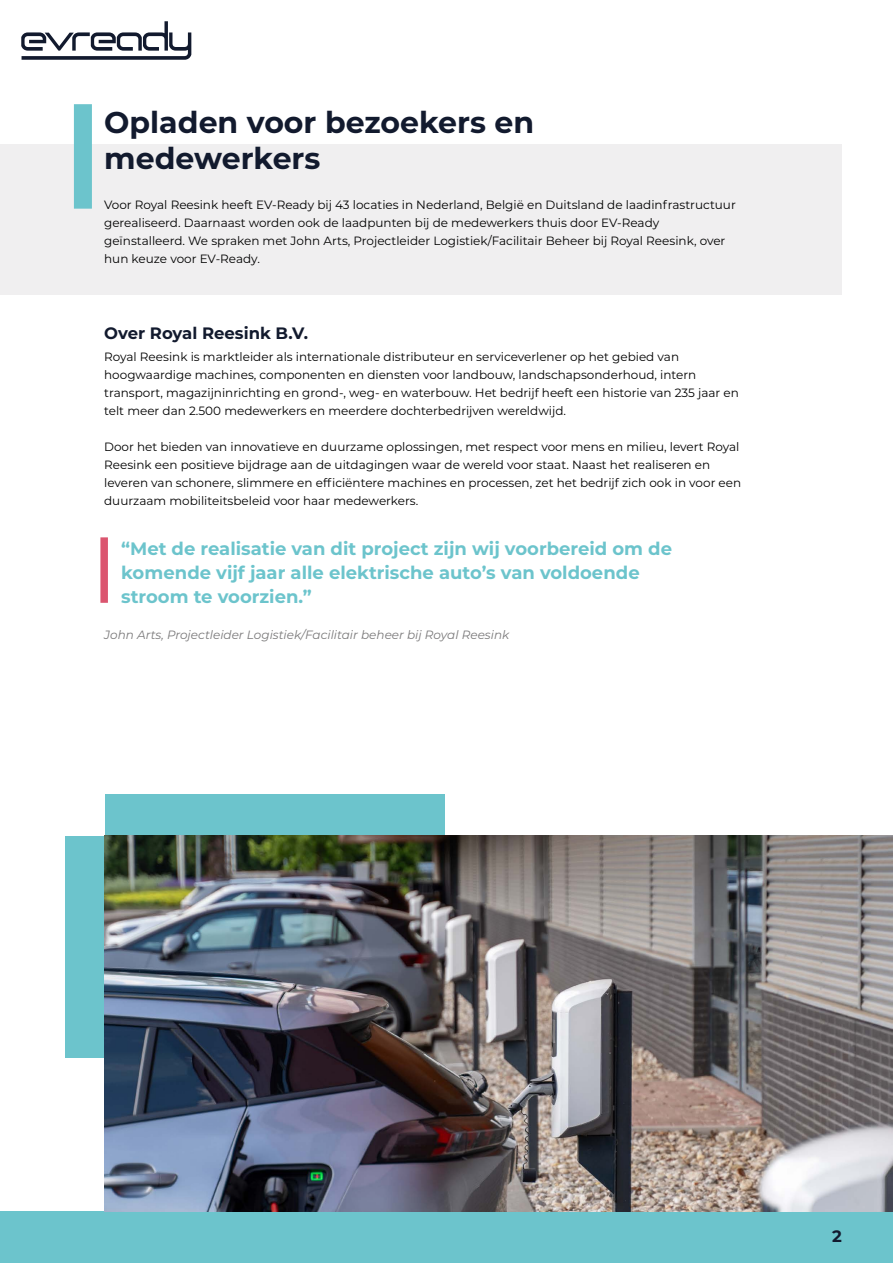
<style>
.page{position:relative;width:893px;height:1263px;background:#fff}
.page>*{position:absolute;margin:0;border:0;box-sizing:border-box;transform-origin:0 0}
.t1{font:700 30px/36px "Montserrat";color:#121a2e}
.t2{font:700 18px/24px "Montserrat";color:#6cc4cc}
.t3{font:700 16.5px "Montserrat";color:#121a2e}
.t4{font:12px/18px "Montserrat";color:#000}
.t5{font:italic 12px "Montserrat";color:#7a797a}
</style>
<div class="page">
<div style="left:0;top:1212px;width:893px;height:51px;background:#6cc4cc"></div>
<svg style="left:21px;top:21px;width:170px;height:39px"></svg>
<div style="left:0;top:144px;width:842px;height:151px;background:#f0eff0"></div>
<div style="left:74px;top:104px;width:18px;height:105px;background:#6cc4cc"></div>
<div style="left:100px;top:537px;width:8px;height:66px;background:#db556f"></div>
<div style="left:105px;top:794px;width:339px;height:85px;background:#6cc4cc"></div>
<div style="left:65px;top:837px;width:340px;height:221px;background:#6cc4cc"></div>
<img style="left:105px;top:836px;width:788px;height:376px">
<h1 class="t1" style="left:104px;top:103px;width:431px">Opladen voor bezoekers en medewerkers</h1>
<p class="t4" style="left:104px;top:195px;width:633px">Voor Royal Reesink heeft EV-Ready bij 43 locaties in Nederland, België en Duitsland de laadinfrastructuur gerealiseerd. Daarnaast worden ook de laadpunten bij de medewerkers thuis door EV-Ready geïnstalleerd. We spraken met John Arts, Projectleider Logistiek/Facilitair Beheer bij Royal Reesink, over hun keuze voor EV-Ready.</p>
<h3 class="t3" style="left:104px;top:321px;width:205px">Over Royal Reesink B.V.</h3>
<p class="t4" style="left:104px;top:348px;width:636px">Royal Reesink is marktleider als internationale distributeur en serviceverlener op het gebied van hoogwaardige machines, componenten en diensten voor landbouw, landschapsonderhoud, intern transport, magazijninrichting en grond-, weg- en waterbouw. Het bedrijf heeft een historie van 235 jaar en telt meer dan 2.500 medewerkers en meerdere dochterbedrijven wereldwijd.</p>
<p class="t4" style="left:104px;top:438px;width:639px">Door het bieden van innovatieve en duurzame oplossingen, met respect voor mens en milieu, levert Royal Reesink een positieve bijdrage aan de uitdagingen waar de wereld voor staat. Naast het realiseren en leveren van schonere, slimmere en efficiëntere machines en processen, zet het bedrijf zich ook in voor een duurzaam mobiliteitsbeleid voor haar medewerkers.</p>
<h2 class="t2" style="left:121px;top:535px;width:552px">“Met de realisatie van dit project zijn wij voorbereid om de komende vijf jaar alle elektrische auto’s van voldoende stroom te voorzien.”</h2>
<p class="t5" style="left:104px;top:626px;width:407px">John Arts, Projectleider Logistiek/Facilitair beheer bij Royal Reesink</p>
<h3 class="t3" style="left:832px;top:1224px;width:11px">2</h3>
</div>
